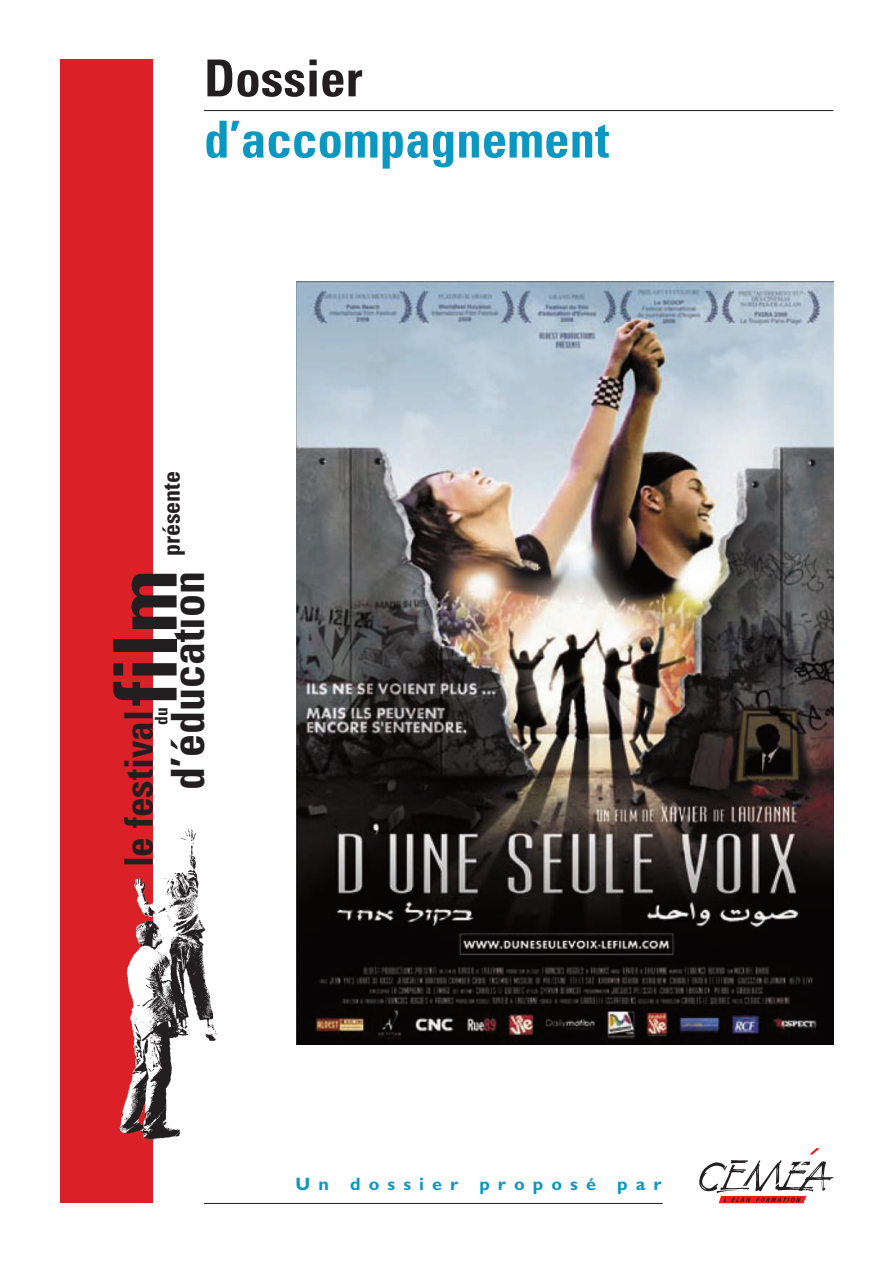
<style>
.page{position:relative;width:893px;height:1263px;background:#fff}
.page>*{position:absolute;margin:0;border:0;box-sizing:border-box;transform-origin:0 0}
.t1{font:700 condensed 87.45px "Univers";color:#231f20}
.t2{font:700 condensed 51px "Univers";color:#0a98c2}
.t3{font:700 condensed 51px "Univers";color:#231f20}
.t4{font:700 condensed 45.9px "Univers";color:#231f20}
.t5{font:700 condensed 39.3px "Univers";color:#231f20}
.t6{font:700 condensed 24px "Univers";color:#231f20}
.t7{font:700 18px "M Gill Sans";letter-spacing:.45em;color:#0a98c2}
.t8{font:700 condensed 17.55px "Univers";color:#231f20}
</style>
<div class="page">
<svg style="left:699px;top:1148px;width:134px;height:55px"></svg>
<div style="left:60px;top:60px;width:92px;height:1143px;background:#da2128"></div>
<img style="left:119px;top:823px;width:98px;height:328px">
<svg style="left:170px;top:620px;width:5px;height:6px"></svg>
<img style="left:296px;top:282px;width:537px;height:763px">
<hr style="left:204px;top:1203px;width:459px;height:1px;background:#231f20">
<hr style="left:204px;top:110px;width:629px;height:1px;background:#231f20">
<h2 class="t3" style="left:204px;top:60px;width:160px">Dossier</h2>
<h2 class="t2" style="left:204px;top:121px;width:407px">d’accompagnement</h2>
<h3 class="t6" style="left:163px;top:556px;width:87px;rotate:-90deg">présente</h3>
<h3 class="t4" style="left:171px;top:790px;width:221px;rotate:-90deg">d’éducation</h3>
<h1 class="t1" style="left:113px;top:706px;width:137px;rotate:-90deg">film</h1>
<h3 class="t5" style="left:124px;top:867px;width:159px;rotate:-90deg">le festival</h3>
<p class="t8" style="left:155px;top:725px;width:19px;rotate:-90deg">du</p>
<p class="t7" style="left:296px;top:1178px;width:367px">Un dossier proposé par</p>
</div>
